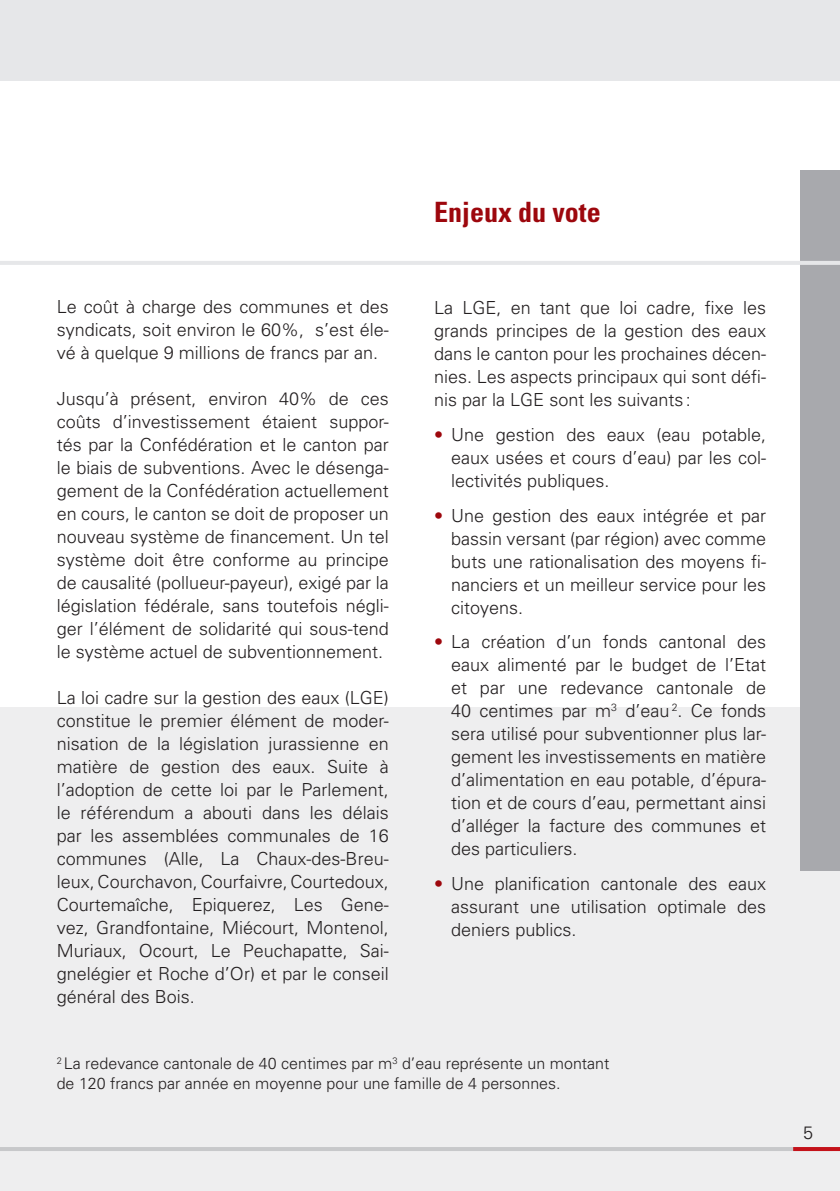
<style>
.page{position:relative;width:840px;height:1191px;background:#fff}
.page>*{position:absolute;margin:0;border:0;box-sizing:border-box;transform-origin:0 0}
.t1{font:700 condensed 28px "Univers";color:#9d070d}
.t2{font:300 18px/23px "Univers";color:#231f20;text-align:justify}
.t3{font:300 16px/20px "Univers";color:#231f20}
.s1{color:#9d070d}
</style>
<div class="page">
<div style="left:0;top:707px;width:839px;height:484px;background:#eeeeef"></div>
<hr style="left:0;top:1147px;width:832px;height:4px;background:#c7c8ca">
<hr style="left:792px;top:1147px;width:47px;height:4px;background:#c4121a">
<div style="left:799px;top:170px;width:40px;height:700px;background:#a8a9ad"></div>
<hr style="left:0;top:261px;width:839px;height:4px;background:#e6e7e9">
<div style="left:0;top:0;width:839px;height:81px;background:#e6e7e9"></div>
<p class="t2" style="left:57px;top:295px;width:333px">Le coût à charge des communes et des syndicats, soit environ le 60%, s’est éle&shy;vé à quelque 9 millions de francs par an.</p>
<p class="t2" style="left:57px;top:387px;width:333px">Jusqu’à présent, environ 40% de ces coûts d’investissement étaient suppor&shy;tés par la Confédération et le canton par le biais de subventions. Avec le désenga&shy;gement de la Confédération actuellement en cours, le canton se doit de proposer un nouveau système de financement. Un tel système doit être conforme au principe de causalité (pollueur-payeur), exigé par la législation fédérale, sans toutefois négli&shy;ger l’élément de solidarité qui sous-tend le système actuel de subventionnement.</p>
<p class="t2" style="left:57px;top:686px;width:333px">La loi cadre sur la gestion des eaux (LGE) constitue le premier élément de moder&shy;nisation de la législation jurassienne en matière de gestion des eaux. Suite à l’adoption de cette loi par le Parlement, le référendum a abouti dans les délais par les assemblées communales de 16 communes (Alle, La Chaux-des-Breu&shy;leux, Courchavon, Courfaivre, Courtedoux, Courtemaîche, Epiquerez, Les Gene&shy;vez, Grandfontaine, Miécourt, Montenol, Muriaux, Ocourt, Le Peuchapatte, Sai&shy;gnelégier et Roche d’Or) et par le conseil général des Bois.</p>
<h1 class="t1" style="left:434px;top:195px;width:168px">Enjeux du vote</h1>
<p class="t2" style="left:434px;top:296px;width:333px">La LGE, en tant que loi cadre, fixe les grands principes de la gestion des eaux dans le canton pour les prochaines décen&shy;nies. Les aspects principaux qui sont défi&shy;nis par la LGE sont les suivants :</p>
<p class="t2" style="left:451px;top:423px;width:316px;text-indent:-17px"><span class="s1">•</span> Une gestion des eaux (eau potable, eaux usées et cours d’eau) par les col&shy;lectivités publiques.</p>
<p class="t2" style="left:451px;top:503px;width:316px;text-indent:-17px"><span class="s1">•</span> Une gestion des eaux intégrée et par bassin versant (par région) avec comme buts une rationalisation des moyens fi&shy;nanciers et un meilleur service pour les citoyens.</p>
<p class="t2" style="left:451px;top:630px;width:316px;text-indent:-17px"><span class="s1">•</span> La création d’un fonds cantonal des eaux alimenté par le budget de l’Etat et par une redevance cantonale de 40 centimes par m<sup>3</sup> d’eau <sup>2</sup>. Ce fonds sera utilisé pour subventionner plus lar&shy;gement les investissements en matière d’alimentation en eau potable, d’épura&shy;tion et de cours d’eau, permettant ainsi d’alléger la facture des communes et des particuliers.</p>
<p class="t2" style="left:451px;top:871px;width:316px;text-indent:-17px"><span class="s1">•</span> Une planification cantonale des eaux assurant une utilisation optimale des deniers publics.</p>
<p class="t3" style="left:57px;top:1053px;width:554px"><sup>2</sup> La redevance cantonale de 40 centimes par m<sup>3</sup> d’eau représente un montant de 120 francs par année en moyenne pour une famille de 4 personnes.</p>
</div>
